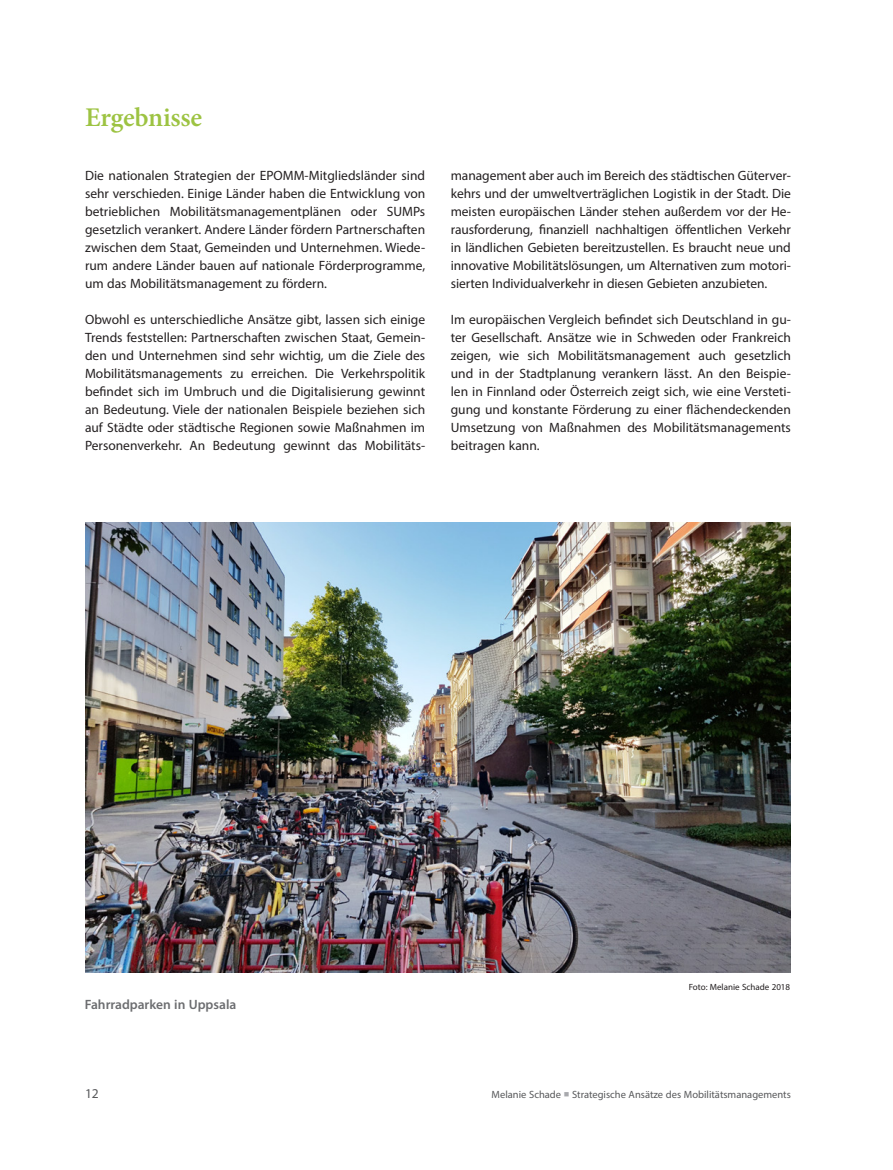
<style>
.page{position:relative;width:893px;height:1170px;background:#fff}
.page>*{position:absolute;margin:0;border:0;box-sizing:border-box;transform-origin:0 0}
.Überschrift_1{font:600 27px "Minion Pro";letter-spacing:-.015em;color:#9dc342}
.Fließtext_1{font:13.5px/18px "Myriad Pro";color:#231f20;text-align:justify}
.t1{font:600 13.5px "Myriad Pro";color:#6c6d70}
.t2{font:13.5px "Myriad Pro";color:#57585a}
.t3{font:10.5px "Myriad Pro";color:#57585a}
.t4{font:9px "Myriad Pro";color:#231f20}
.s1{color:#a8a9ad}
</style>
<div class="page">
<img style="left:85px;top:522px;width:706px;height:450px">
<h2 class="Überschrift_1" style="left:85px;top:99px;width:119px">Ergebnisse</h2>
<p class="Fließtext_1" style="left:85px;top:166px;width:342px">Die nationalen Strategien der EPOMM-Mitgliedsländer sind sehr verschieden. Einige Länder haben die Entwicklung von betrieblichen Mobilitätsmanagementplänen oder SUMPs gesetzlich verankert. Andere Länder fördern Partnerschaften zwischen dem Staat, Gemeinden und Unternehmen. Wiede&shy;rum andere Länder bauen auf nationale Förderprogramme, um das Mobilitätsmanagement zu fördern.</p>
<p class="Fließtext_1" style="left:85px;top:310px;width:342px">Obwohl es unterschiedliche Ansätze gibt, lassen sich einige Trends feststellen: Partnerschaften zwischen Staat, Gemein&shy;den und Unternehmen sind sehr wichtig, um die Ziele des Mobilitätsmanagements zu erreichen. Die Verkehrspolitik befindet sich im Umbruch und die Digitalisierung gewinnt an Bedeutung. Viele der nationalen Beispiele beziehen sich auf Städte oder städtische Regionen sowie Maßnahmen im Personenverkehr. An Bedeutung gewinnt das Mobilitäts-</p>
<p class="Fließtext_1" style="left:451px;top:166px;width:342px">management aber auch im Bereich des städtischen Güterver&shy;kehrs und der umweltverträglichen Logistik in der Stadt. Die meisten europäischen Länder stehen außerdem vor der He&shy;rausforderung, finanziell nachhaltigen öffentlichen Verkehr in ländlichen Gebieten bereitzustellen. Es braucht neue und innovative Mobilitätslösungen, um Alternativen zum motori&shy;sierten Individualverkehr in diesen Gebieten anzubieten.</p>
<p class="Fließtext_1" style="left:451px;top:310px;width:342px">Im europäischen Vergleich befindet sich Deutschland in gu&shy;ter Gesellschaft. Ansätze wie in Schweden oder Frankreich zeigen, wie sich Mobilitätsmanagement auch gesetzlich und in der Stadtplanung verankern lässt. An den Beispie&shy;len in Finnland oder Österreich zeigt sich, wie eine Versteti&shy;gung und konstante Förderung zu einer flächendeckenden Umsetzung von Maßnahmen des Mobilitätsmanagements beitragen kann.</p>
<p class="t1" style="left:85px;top:995px;width:153px">Fahrradparken in Uppsala</p>
<p class="t4" style="left:689px;top:981px;width:103px">Foto: Melanie Schade 2018</p>
<p class="t2" style="left:85px;top:1085px;width:15px">12</p>
<p class="t3" style="left:492px;top:1087px;width:301px">Melanie Schade <span class="s1">■</span> Strategische Ansätze des Mobilitätsmanagements</p>
</div>
